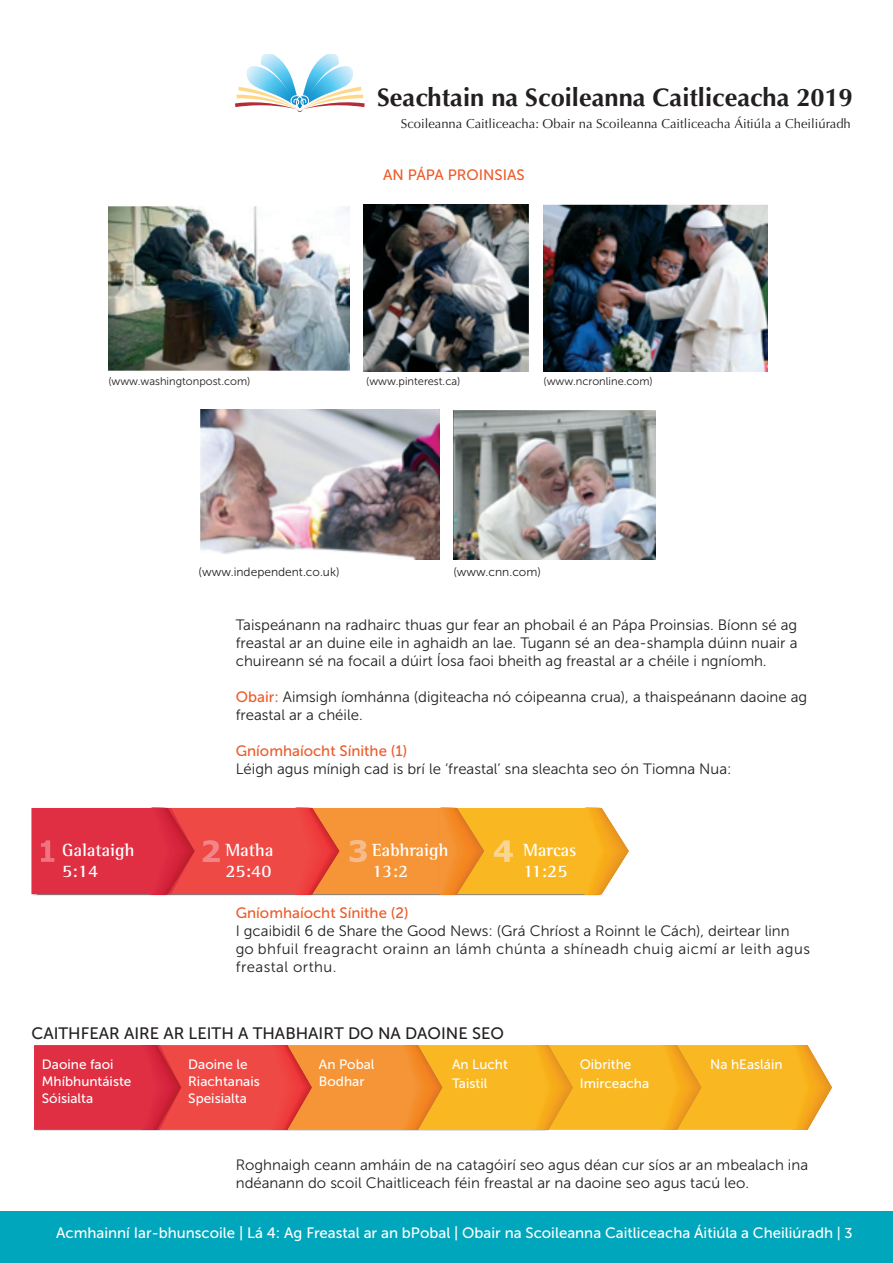
<style>
.page{position:relative;width:893px;height:1263px;background:#fff}
.page>*{position:absolute;margin:0;border:0;box-sizing:border-box;transform-origin:0 0}
.t1{font:700 25.5px "Optima";color:#231f20}
.t2{font:700 18px/21.6px "AT Rotis Semi Serif";color:#fff}
.t3{font:16.5px "Museo Sans 500";color:#231f20}
.t4{font:15px/18px "Museo Sans 300";color:#231f20}
.t5{font:15px/18px "Museo Sans 300";letter-spacing:.03em;color:#231f20}
.t6{font:15px "Museo Sans 500";color:#fff}
.t7{font:15px "Museo Sans 500";color:#ec5b2a}
.t8{font:13.5px/17px "Museo Sans 500";color:#fff}
.t9{font:13.05px "Optima";color:#231f20}
.t10{font:12px "Museo Sans 300";color:#231f20}
.t11{font:11.1px "Museo Sans 300";color:#231f20}
.s1{font-family:"Museo Sans 500";color:#ec5b2a}
.s2{font-size:14.25px}
</style>
<div class="page">
<svg style="left:235px;top:54px;width:130px;height:58px"></svg>
<div style="left:0;top:1212px;width:893px;height:51px;background:#00a7bc"></div>
<img style="left:363px;top:205px;width:166px;height:166px">
<img style="left:200px;top:409px;width:240px;height:150px">
<img style="left:453px;top:410px;width:202px;height:149px">
<img style="left:543px;top:205px;width:224px;height:166px">
<img style="left:108px;top:206px;width:241px;height:165px">
<svg style="left:31px;top:808px;width:598px;height:87px;background:#ed723d"></svg>
<svg style="left:34px;top:1045px;width:798px;height:86px;background:#f18835"></svg>
<h1 class="t1" style="left:377px;top:83px;width:477px">Seachtain na Scoileanna Caitliceacha 2019</h1>
<p class="t9" style="left:401px;top:116px;width:451px">Scoileanna Caitliceacha: Obair na Scoileanna Caitliceacha Áitiúla a Cheiliúradh</p>
<p class="t7" style="left:383px;top:167px;width:143px">AN PÁPA PROINSIAS</p>
<p class="t11" style="left:108px;top:375px;width:144px">(www.washingtonpost.com)</p>
<p class="t11" style="left:366px;top:375px;width:96px">(www.pinterest.ca)</p>
<p class="t11" style="left:543px;top:375px;width:111px">(www.ncronline.com)</p>
<p class="t10" style="left:199px;top:565px;width:142px">(www.independent.co.uk)</p>
<p class="t10" style="left:453px;top:565px;width:89px">(www.cnn.com)</p>
<p class="t4" style="left:236px;top:616px;width:563px;text-align:justify">Taispeánann na radhairc thuas gur fear an phobail é an Pápa Proinsias. Bíonn sé ag freastal ar an duine eile in aghaidh an lae. Tugann sé an dea-shampla dúinn nuair a chuireann sé na focail a dúirt Íosa faoi bheith ag freastal ar a chéile i ngníomh.</p>
<p class="t4" style="left:236px;top:688px;width:573px"><span class="s1">Obair:</span> Aimsigh íomhánna (digiteacha nó cóipeanna crua), a thaispeánann daoine ag freastal ar a chéile.</p>
<p class="t7" style="left:236px;top:743px;width:173px">Gníomhaíocht Sínithe (1)</p>
<p class="t4" style="left:236px;top:760px;width:497px">Léigh agus mínigh cad is brí le ‘freastal’ sna sleachta seo ón Tiomna Nua:</p>
<p class="t2" style="left:62px;top:838px;width:74px">Galataigh<br>5:14</p>
<p class="t2" style="left:226px;top:838px;width:49px">Matha<br>25:40</p>
<p class="t2" style="left:372px;top:838px;width:78px">Eabhraigh<br>13:2</p>
<p class="t2" style="left:523px;top:838px;width:55px">Marcas<br>11:25</p>
<p class="t7" style="left:236px;top:905px;width:174px">Gníomhaíocht Sínithe (2)</p>
<p class="t5" style="left:236px;top:922px;width:576px">I gcaibidil 6 de Share the Good News: (Grá Chríost a Roinnt le Cách), deirtear linn go bhfuil freagracht orainn an lámh chúnta a shíneadh chuig aicmí ar leith agus freastal orthu.</p>
<p class="t3" style="left:31px;top:1025px;width:474px">CAITHFEAR AIRE AR LEITH A THABHAIRT DO NA DAOINE SEO</p>
<p class="t8" style="left:42px;top:1056px;width:91px">Daoine faoi<br>Mhíbhuntáiste<br>Sóisialta</p>
<p class="t8" style="left:188px;top:1056px;width:73px">Daoine le<br>Riachtanais<br>Speisialta</p>
<p class="t8" style="left:319px;top:1056px;width:57px">An Pobal<br>Bodhar</p>
<p class="t8" style="left:452px;top:1055px;width:57px;line-height:18.8px">An Lucht<br>Taistil</p>
<p class="t8" style="left:580px;top:1055px;width:71px;line-height:18.8px">Oibrithe<br>Imirceacha</p>
<p class="t8" style="left:710px;top:1056px;width:74px">Na hEasláin</p>
<p class="t4" style="left:236px;top:1156px;width:574px">Roghnaigh ceann amháin de na catagóirí seo agus déan cur síos ar an mbealach ina ndéanann do scoil Chaitliceach féin freastal ar na daoine seo agus tacú leo.</p>
<p class="t6" style="left:56px;top:1224px;width:798px">Acmhainní Iar-bhunscoile | Lá 4: Ag Freastal ar an bPobal | Obair na Scoileanna Caitliceacha Áitiúla a Cheiliúradh <span class="s2">| 3</span></p>
</div>
